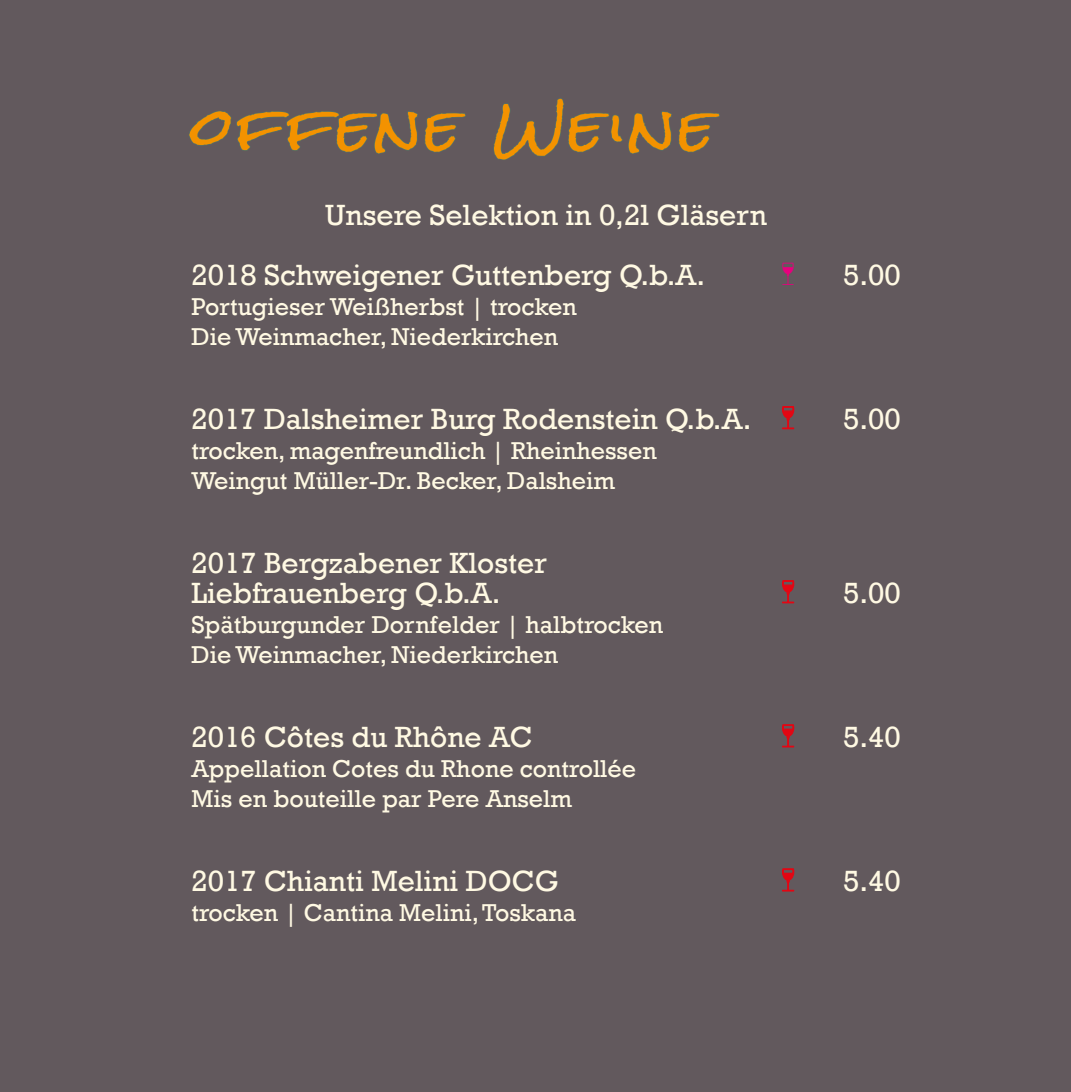
<style>
.page{position:relative;width:1071px;height:1092px;background:#fff}
.page>*{position:absolute;margin:0;border:0;box-sizing:border-box;transform-origin:0 0}
.t1{font:50px "Rock Salt";letter-spacing:.05em;color:#f39200;scale:1.25 1}
.t2{font:30px/60px "Rockwell";color:#fff9e3}
.t3{font:25px/30px "Rockwell";color:#fff9e3}
.t4{font:20px "Glassandbottles St";color:#e30613}
.t5{font:20px "Glassandbottles St";color:#e6007d}
.s1{font-family:"Glassandbottles St";font-size:20px;color:#e30613}
</style>
<div class="page">
<div style="left:0;top:0;width:1070px;height:1091px;background:#62595d"></div>
<svg style="left:189px;top:111px;width:277px;height:43px"></svg>
<svg style="left:493px;top:98px;width:227px;height:62px"></svg>
<svg style="left:782px;top:406px;width:12px;height:24px"></svg>
<svg style="left:782px;top:580px;width:12px;height:24px"></svg>
<svg style="left:782px;top:724px;width:12px;height:24px"></svg>
<svg style="left:782px;top:868px;width:12px;height:24px"></svg>
<h1 class="t1" style="left:191px;top:100px;width:420px">offene Weine</h1>
<p class="t2" style="left:191px;top:185px;width:577px;text-indent:134px">Unsere Selektion in 0,2l Gläsern<br>2018 Schweigener Guttenberg Q.b.A.</p>
<p class="t3" style="left:191px;top:292px;width:387px">Portugieser Weißherbst | trocken<br>Die Weinmacher, Niederkirchen</p>
<p class="t5" style="left:782px;top:266px;width:13px">A</p>
<p class="t2" style="left:842px;top:245px;width:59px">5.00</p>
<p class="t2" style="left:191px;top:389px;width:604px">2017 Dalsheimer Burg Rodenstein Q.b.A. <span class="s1">A</span></p>
<p class="t2" style="left:842px;top:389px;width:59px">5.00</p>
<p class="t3" style="left:191px;top:436px;width:466px">trocken, magenfreundlich | Rheinhessen<br>Weingut Müller-Dr. Becker, Dalsheim</p>
<p class="t2" style="left:191px;top:548px;width:357px;line-height:30px">2017 Bergzabener Kloster<br>Liebfrauenberg Q.b.A.</p>
<p class="t3" style="left:191px;top:610px;width:473px">Spätburgunder Dornfelder | halbtrocken<br>Die Weinmacher, Niederkirchen</p>
<p class="t4" style="left:782px;top:584px;width:13px">A</p>
<p class="t2" style="left:842px;top:563px;width:59px">5.00</p>
<p class="t2" style="left:191px;top:707px;width:342px">2016 Côtes du Rhône AC</p>
<p class="t4" style="left:782px;top:728px;width:13px">A</p>
<p class="t2" style="left:842px;top:707px;width:59px">5.40</p>
<p class="t3" style="left:191px;top:754px;width:446px">Appellation Cotes du Rhone controllée<br>Mis en bouteille par Pere Anselm</p>
<p class="t2" style="left:191px;top:851px;width:368px">2017 Chianti Melini DOCG</p>
<p class="t4" style="left:782px;top:872px;width:13px">A</p>
<p class="t2" style="left:842px;top:851px;width:59px">5.40</p>
<p class="t3" style="left:191px;top:898px;width:386px">trocken | Cantina Melini, Toskana</p>
</div>
